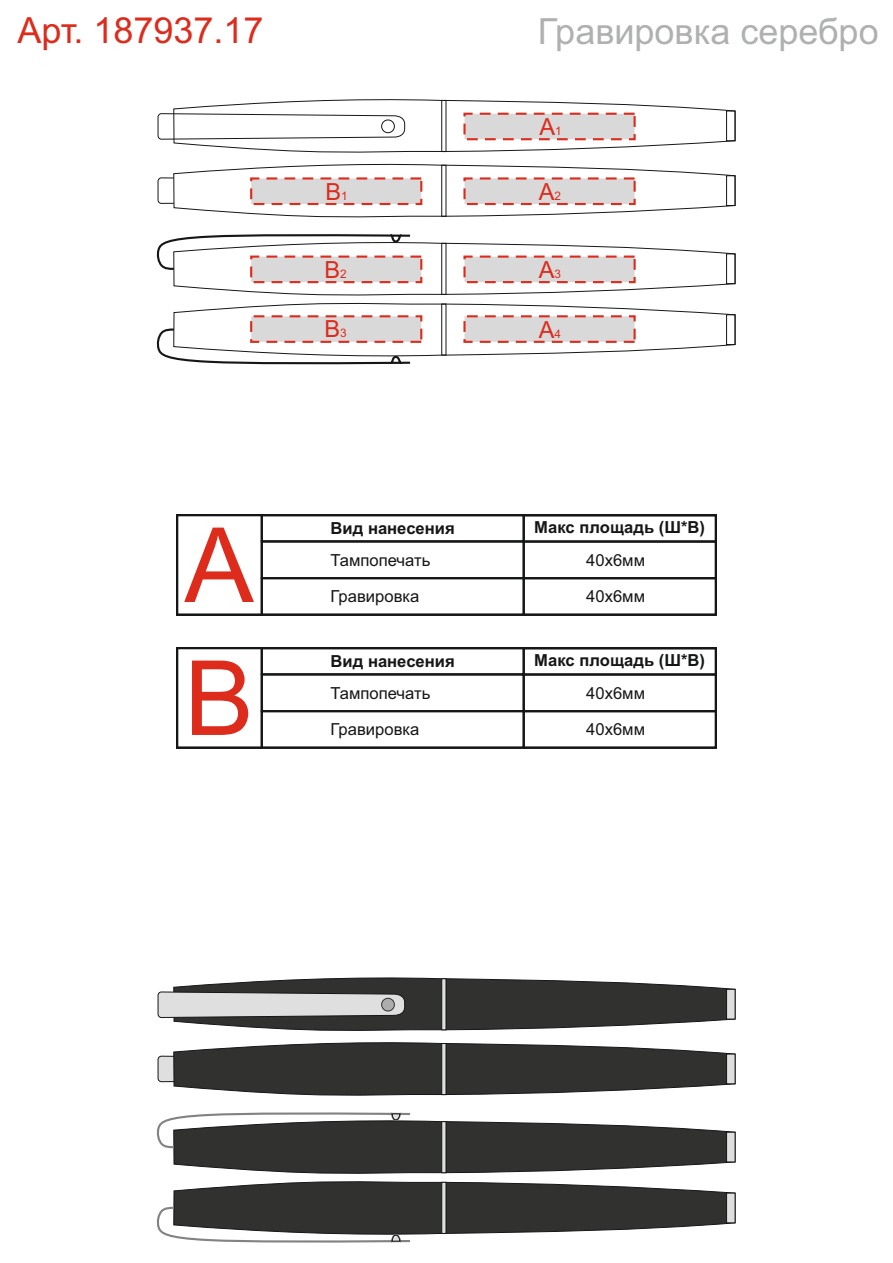
<style>
.page{position:relative;width:893px;height:1263px;background:#fff}
.page>*{position:absolute;margin:0;border:0;box-sizing:border-box;transform-origin:0 0}
.t1{font:103.8px "Arial";color:#dd2b1c}
.t2{font:36px "Arial";color:#afb0b0}
.t3{font:36px "Arial";color:#dd2b1c}
.t4{font:23.55px "Arial";color:#dd2b1c}
.t5{font:16.65px "Arial";color:#151616}
.t6{font:700 16.65px "Arial";color:#151616}
.s1{font-size:11.85px}
</style>
<div class="page">
<svg style="left:157px;top:163px;width:579px;height:55px"></svg>
<svg style="left:157px;top:99px;width:579px;height:54px"></svg>
<div style="left:381px;top:120px;width:14px;height:13px;border:1px solid #151616;border-radius:50%"></div>
<svg style="left:156px;top:234px;width:580px;height:131px"></svg>
<svg style="left:157px;top:1042px;width:579px;height:54px;background:#535352"></svg>
<svg style="left:157px;top:977px;width:579px;height:54px;background:#6e6e6e"></svg>
<div style="left:381px;top:998px;width:14px;height:13px;background:#acadad;border:1px solid #313130;border-radius:50%"></div>
<svg style="left:156px;top:1112px;width:580px;height:131px"></svg>
<div style="left:261px;top:514px;width:264px;height:28px;border:2px solid #151616"></div>
<div style="left:523px;top:514px;width:194px;height:28px;border:2px solid #151616"></div>
<div style="left:176px;top:514px;width:87px;height:102px;border:2px solid #151616"></div>
<div style="left:261px;top:540px;width:264px;height:39px;border:2px solid #151616"></div>
<div style="left:523px;top:540px;width:194px;height:39px;border:2px solid #151616"></div>
<div style="left:261px;top:577px;width:264px;height:39px;border:2px solid #151616"></div>
<div style="left:523px;top:577px;width:194px;height:39px;border:2px solid #151616"></div>
<div style="left:261px;top:647px;width:264px;height:28px;border:2px solid #151616"></div>
<div style="left:523px;top:647px;width:194px;height:28px;border:2px solid #151616"></div>
<div style="left:176px;top:647px;width:87px;height:102px;border:2px solid #151616"></div>
<div style="left:261px;top:673px;width:264px;height:39px;border:2px solid #151616"></div>
<div style="left:523px;top:673px;width:194px;height:39px;border:2px solid #151616"></div>
<div style="left:261px;top:710px;width:264px;height:39px;border:2px solid #151616"></div>
<div style="left:523px;top:710px;width:194px;height:39px;border:2px solid #151616"></div>
<h2 class="t3" style="left:18px;top:17px;width:247px">Арт. 187937.17</h2>
<h2 class="t2" style="left:538px;top:17px;width:342px">Гравировка серебро</h2>
<h3 class="t4" style="left:539px;top:118px;width:24px">А<span class="s1">1</span></h3>
<h3 class="t4" style="left:325px;top:183px;width:24px">B<span class="s1">1</span></h3>
<h3 class="t4" style="left:539px;top:183px;width:24px">А<span class="s1">2</span></h3>
<h3 class="t4" style="left:325px;top:261px;width:24px">B<span class="s1">2</span></h3>
<h3 class="t4" style="left:539px;top:261px;width:24px">А<span class="s1">3</span></h3>
<h3 class="t4" style="left:324px;top:320px;width:24px">B<span class="s1">3</span></h3>
<h3 class="t4" style="left:539px;top:320px;width:24px">А<span class="s1">4</span></h3>
<h1 class="t1" style="left:184px;top:526px;width:71px">A</h1>
<p class="t6" style="left:331px;top:522px;width:126px">Вид нанесения</p>
<p class="t6" style="left:534px;top:521px;width:172px">Макс площадь (Ш*В)</p>
<p class="t5" style="left:331px;top:553px;width:101px">Тампопечать</p>
<p class="t5" style="left:586px;top:554px;width:60px">40х6мм</p>
<p class="t5" style="left:331px;top:590px;width:90px">Гравировка</p>
<p class="t5" style="left:586px;top:590px;width:60px">40х6мм</p>
<h1 class="t1" style="left:184px;top:659px;width:71px">B</h1>
<p class="t6" style="left:331px;top:654px;width:126px">Вид нанесения</p>
<p class="t6" style="left:534px;top:654px;width:172px">Макс площадь (Ш*В)</p>
<p class="t5" style="left:331px;top:686px;width:101px">Тампопечать</p>
<p class="t5" style="left:586px;top:686px;width:60px">40х6мм</p>
<p class="t5" style="left:331px;top:723px;width:90px">Гравировка</p>
<p class="t5" style="left:586px;top:723px;width:60px">40х6мм</p>
</div>
